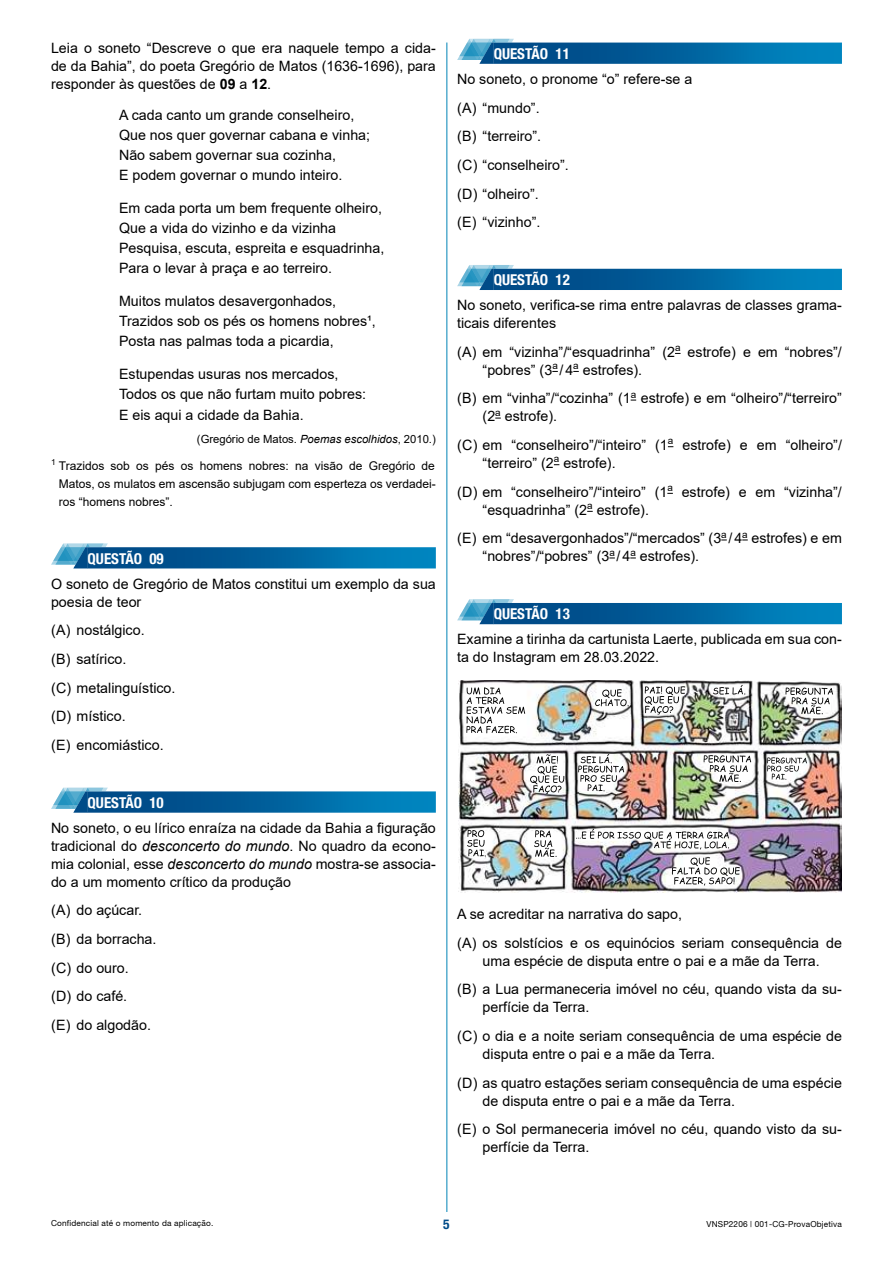
<style>
.page{position:relative;width:893px;height:1263px;background:#fff}
.page>*{position:absolute;margin:0;border:0;box-sizing:border-box;transform-origin:0 0}
.t1{font:700 condensed 15px "Helvetica Neue LT Std";color:#fff}
.t2{font:14.25px/28.7px "Arial";color:#000}
.t3{font:700 condensed 13.5px "Helvetica Neue LT Std";color:#004b88}
.t4{font:12px/18px "Arial";color:#000;text-align:justify}
.t5{font:11.25px "Arial";color:#000}
.t6{font:8.25px "Helvetica 55 Roman";letter-spacing:.02em;color:#000}
.s1{font-weight:700}
.s2{font-style:italic}
</style>
<div class="page">
<hr style="left:446px;top:43px;width:1px;height:1169px;background:#0083b7">
<div style="left:493px;top:43px;width:349px;height:21px;background:linear-gradient(to right,#003e7c,#0087c1)"></div>
<div style="left:493px;top:269px;width:349px;height:21px;background:linear-gradient(to right,#003e7c,#0087c1)"></div>
<div style="left:493px;top:603px;width:349px;height:21px;background:linear-gradient(to right,#003e7c,#0087c1)"></div>
<img style="left:459px;top:680px;width:382px;height:212px">
<svg style="left:595px;top:689px;width:34px;height:17px"></svg>
<svg style="left:645px;top:686px;width:40px;height:28px"></svg>
<svg style="left:713px;top:685px;width:32px;height:9px"></svg>
<svg style="left:786px;top:687px;width:47px;height:27px"></svg>
<svg style="left:704px;top:755px;width:47px;height:27px"></svg>
<svg style="left:767px;top:757px;width:40px;height:23px"></svg>
<svg style="left:672px;top:857px;width:68px;height:28px"></svg>
<svg style="left:576px;top:829px;width:153px;height:20px"></svg>
<svg style="left:466px;top:687px;width:59px;height:46px"></svg>
<svg style="left:534px;top:830px;width:23px;height:27px"></svg>
<svg style="left:530px;top:754px;width:34px;height:40px"></svg>
<svg style="left:467px;top:830px;width:19px;height:26px"></svg>
<svg style="left:578px;top:754px;width:46px;height:37px"></svg>
<svg style="left:457px;top:39px;width:57px;height:25px"></svg>
<svg style="left:457px;top:265px;width:57px;height:25px"></svg>
<svg style="left:457px;top:599px;width:57px;height:25px"></svg>
<div style="left:87px;top:547px;width:349px;height:21px;background:linear-gradient(to right,#003e7c,#0087c1)"></div>
<div style="left:87px;top:791px;width:349px;height:22px;background:linear-gradient(to right,#003e7c,#0087c1)"></div>
<svg style="left:51px;top:543px;width:57px;height:25px"></svg>
<svg style="left:51px;top:788px;width:57px;height:25px"></svg>
<p class="t2" style="left:51px;top:39px;width:386px;line-height:18px;text-align:justify">Leia o soneto “Descreve o que era naquele tempo a cida&shy;de da Bahia”, do poeta Gregório de Matos (1636-1696), para responder às questões de <span class="s1">09</span> a <span class="s1">12</span>.</p>
<p class="t2" style="left:119px;top:104px;width:253px;line-height:20.1px">A cada canto um grande conselheiro, Que nos quer governar cabana e vinha; Não sabem governar sua cozinha,<br>E podem governar o mundo inteiro.</p>
<p class="t2" style="left:119px;top:198px;width:267px;line-height:20.1px">Em cada porta um bem frequente olheiro, Que a vida do vizinho e da vizinha Pesquisa, escuta, espreita e esquadrinha, Para o levar à praça e ao terreiro.</p>
<p class="t2" style="left:119px;top:291px;width:258px;line-height:20.1px">Muitos mulatos desavergonhados,<br>Trazidos sob os pés os homens nobres¹,<br>Posta nas palmas toda a picardia,</p>
<p class="t2" style="left:119px;top:364px;width:249px;line-height:20.1px">Estupendas usuras nos mercados,<br>Todos os que não furtam muito pobres:<br>E eis aqui a cidade da Bahia.</p>
<p class="t5" style="left:197px;top:431px;width:240px">(Gregório de Matos. <span class="s2">Poemas escolhidos</span>, 2010.)</p>
<p class="t4" style="left:59px;top:456px;width:379px;text-indent:-8px"><sup>1</sup> Trazidos sob os pés os homens nobres: na visão de Gregório de Matos, os mulatos em ascensão subjugam com esperteza os verdadei&shy;ros “homens nobres”.</p>
<p class="t1" style="left:88px;top:549px;width:78px">QUESTÃO 09</p>
<p class="t2" style="left:51px;top:574px;width:386px;line-height:18px">O soneto de Gregório de Matos constitui um exemplo da sua poesia de teor</p>
<p class="t2" style="left:51px;top:616px;width:126px">(A) nostálgico.<br>(B) satírico.<br>(C) metalinguístico. (D) místico.<br>(E) encomiástico.</p>
<p class="t1" style="left:88px;top:793px;width:78px">QUESTÃO 10</p>
<p class="t2" style="left:51px;top:819px;width:386px;line-height:18px;text-align:justify">No soneto, o eu lírico enraíza na cidade da Bahia a figuração tradicional do <span class="s2">desconcerto do mundo</span>. No quadro da econo&shy;mia colonial, esse <span class="s2">desconcerto do mundo</span> mostra-se associa&shy;do a um momento crítico da produção</p>
<p class="t2" style="left:51px;top:896px;width:107px">(A) do açúcar. (B) da borracha. (C) do ouro.<br>(D) do café.<br>(E) do algodão.</p>
<p class="t1" style="left:494px;top:45px;width:78px">QUESTÃO 11</p>
<p class="t2" style="left:457px;top:65px;width:237px">No soneto, o pronome “o” refere-se a (A) “mundo”.<br>(B) “terreiro”.<br>(C) “conselheiro”.<br>(D) “olheiro”.<br>(E) “vizinho”.</p>
<p class="t1" style="left:494px;top:271px;width:78px">QUESTÃO 12</p>
<p class="t2" style="left:457px;top:296px;width:386px;line-height:18px">No soneto, verifica-se rima entre palavras de classes grama&shy;ticais diferentes</p>
<p class="t2" style="left:483px;top:343px;width:361px;line-height:18px;text-indent:-26px">(A) em “vizinha”/“esquadrinha” (2<sup>a</sup> estrofe) e em “nobres”/ “pobres” (3<sup>a</sup> /4<sup>a</sup> estrofes).</p>
<p class="t2" style="left:483px;top:389px;width:361px;line-height:18px;text-indent:-26px">(B) em “vinha”/“cozinha” (1<sup>a</sup> estrofe) e em “olheiro”/“terreiro” (2<sup>a</sup> estrofe).</p>
<p class="t2" style="left:483px;top:436px;width:361px;line-height:18px;text-indent:-26px">(C) em “conselheiro”/“inteiro” (1<sup>a</sup> estrofe) e em “olheiro”/ “terreiro” (2<sup>a</sup> estrofe).</p>
<p class="t2" style="left:483px;top:483px;width:361px;line-height:18px;text-indent:-26px">(D) em “conselheiro”/“inteiro” (1<sup>a</sup> estrofe) e em “vizinha”/ “esquadrinha” (2<sup>a</sup> estrofe).</p>
<p class="t2" style="left:483px;top:529px;width:361px;line-height:18px;text-indent:-26px">(E) em “desavergonhados”/“mercados” (3<sup>a</sup> /4<sup>a</sup> estrofes) e em “nobres”/“pobres” (3<sup>a</sup> /4<sup>a</sup> estrofes).</p>
<p class="t1" style="left:494px;top:605px;width:78px">QUESTÃO 13</p>
<p class="t2" style="left:457px;top:630px;width:386px;line-height:18px">Examine a tirinha da cartunista Laerte, publicada em sua con&shy;ta do Instagram em 28.03.2022.</p>
<p class="t2" style="left:457px;top:900px;width:386px">A se acreditar na narrativa do sapo,<br>(A) os solstícios e os equinócios seriam consequência de</p>
<p class="t2" style="left:457px;top:946px;width:386px;text-align:center">uma espécie de disputa entre o pai e a mãe da Terra.<br>(B) a Lua permaneceria imóvel no céu, quando vista da su-</p>
<p class="t2" style="left:457px;top:993px;width:386px;text-indent:26px">perfície da Terra.<br>(C) o dia e a noite seriam consequência de uma espécie de</p>
<p class="t2" style="left:457px;top:1039px;width:386px;text-indent:26px">disputa entre o pai e a mãe da Terra.<br>(D) as quatro estações seriam consequência de uma espécie</p>
<p class="t2" style="left:457px;top:1086px;width:386px;text-indent:26px">de disputa entre o pai e a mãe da Terra.<br>(E) o Sol permaneceria imóvel no céu, quando visto da su-</p>
<p class="t2" style="left:483px;top:1133px;width:108px">perfície da Terra.</p>
<p class="t6" style="left:51px;top:1218px;width:164px">Confidencial até o momento da aplicação.</p>
<p class="t3" style="left:443px;top:1216px;width:8px">5</p>
<p class="t6" style="left:706px;top:1218px;width:137px">vnsp2206 | 001-CG-ProvaObjetiva</p>
</div>
